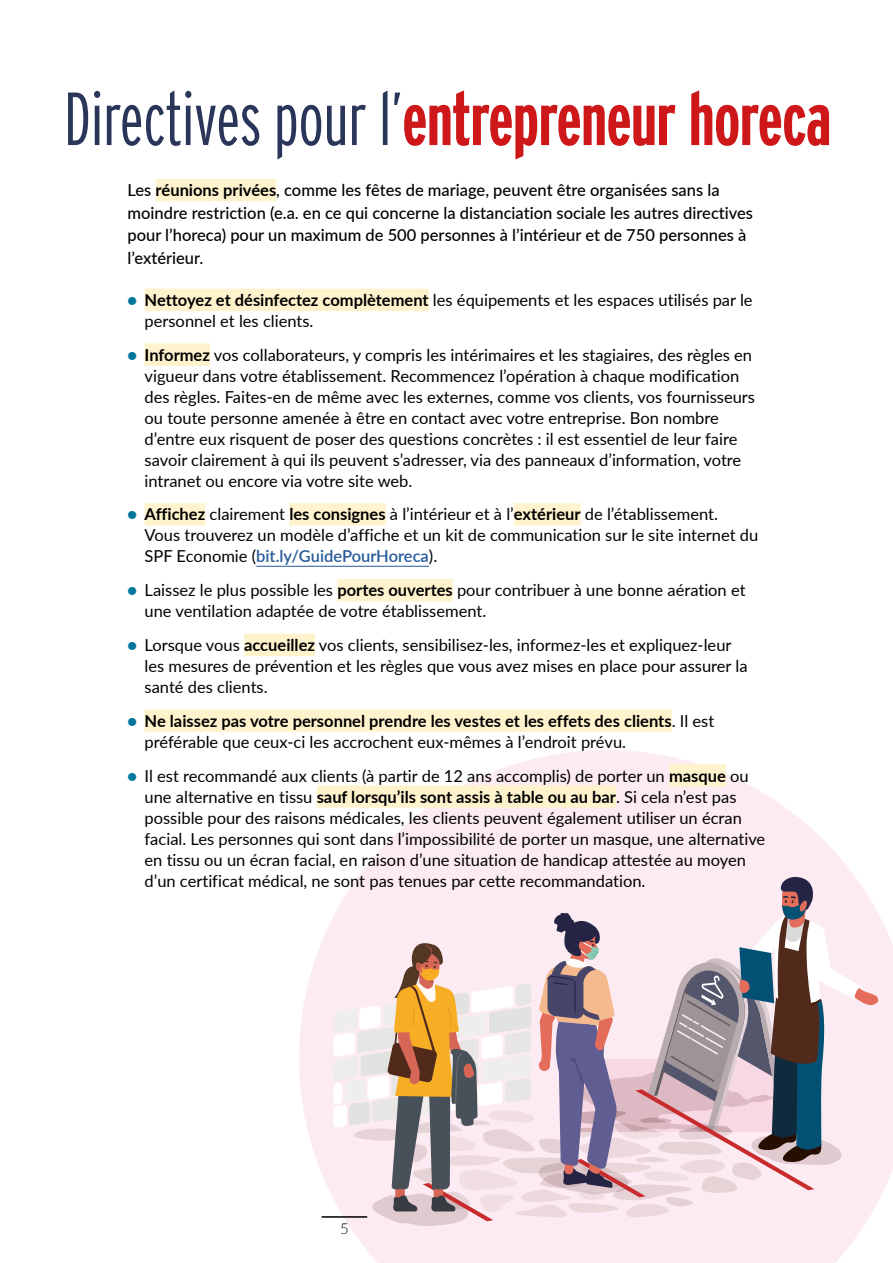
<style>
.page{position:relative;width:893px;height:1263px;background:#fff}
.page>*{position:absolute;margin:0;border:0;box-sizing:border-box;transform-origin:0 0}
.Title{font:700 75px "Interstate Compressed";letter-spacing:-.01em;color:#cd1719}
.Body_text_bullet{font:16.5px/21px "Lato";color:#000}
.Body_text_Normal{font:500 16.5px/22.5px "Lato";color:#000}
.t1{font:300 15px "Lato";color:#000}
.s1{font-weight:300;color:#293659}
.s2{font-weight:700}
.s3{font-weight:400}
.s4{font-weight:900;color:#04779c}
.s5{font-weight:600;color:#275b9b}
</style>
<div class="page">
<svg style="left:299px;top:750px;width:594px;height:513px;fill:#fcebf2"></svg>
<svg style="left:333px;top:874px;width:546px;height:352px;background:#d4c3c7"></svg>
<div style="left:156px;top:179px;width:120px;height:22px;background:#fff3ce"></div>
<div style="left:145px;top:289px;width:284px;height:22px;background:#fff3ce"></div>
<div style="left:145px;top:343px;width:65px;height:23px;background:#fff3ce"></div>
<div style="left:145px;top:503px;width:60px;height:23px;background:#fff3ce"></div>
<div style="left:289px;top:503px;width:97px;height:23px;background:#fff3ce"></div>
<div style="left:514px;top:503px;width:67px;height:23px;background:#fff3ce"></div>
<hr style="left:256px;top:566px;width:173px;height:1px;background:#275b9b">
<div style="left:337px;top:579px;width:116px;height:22px;background:#fff3ce"></div>
<div style="left:244px;top:634px;width:71px;height:22px;background:#fff3ce"></div>
<div style="left:145px;top:709px;width:527px;height:23px;background:#fff3ce"></div>
<div style="left:669px;top:764px;width:57px;height:23px;background:#fff3ce"></div>
<div style="left:317px;top:785px;width:299px;height:23px;background:#fff3ce"></div>
<hr style="left:322px;top:1216px;width:45px;height:2px;background:#000">
<p class="Title" style="left:64px;top:77px;width:769px"><span class="s1">Directives pour l’</span>entrepreneur horeca</p>
<p class="Body_text_Normal" style="left:128px;top:178px;width:627px">Les <span class="s2">réunions privées</span><span class="s3">,</span> comme les fêtes de mariage, peuvent être organisées sans la moindre restriction (e.a. en ce qui concerne la distanciation sociale les autres directives pour l’horeca) pour un maximum de 500 personnes à l’intérieur et de 750 personnes à l’extérieur.</p>
<p class="Body_text_bullet" style="left:145px;top:289px;width:610px;text-indent:-17px"><span class="s4">•</span> <span class="s2">Nettoyez et désinfectez complètement</span> les équipements et les espaces utilisés par le personnel et les clients.</p>
<p class="Body_text_bullet" style="left:145px;top:343px;width:612px;text-indent:-17px"><span class="s4">•</span> <span class="s2">Informez</span> vos collaborateurs, y compris les intérimaires et les stagiaires, des règles en vigueur dans votre établissement. Recommencez l’opération à chaque modification des règles. Faites-en de même avec les externes, comme vos clients, vos fournisseurs ou toute personne amenée à être en contact avec votre entreprise. Bon nombre d’entre eux risquent de poser des questions concrètes : il est essentiel de leur faire savoir clairement à qui ils peuvent s’adresser, via des panneaux d’information, votre intranet ou encore via votre site web.</p>
<p class="Body_text_bullet" style="left:145px;top:503px;width:615px;text-indent:-17px"><span class="s4">•</span> <span class="s2">Affichez</span> clairement <span class="s2">les consignes</span> à l’intérieur et à l’<span class="s2">extérieur</span> de l’établissement.<br>Vous trouverez un modèle d’affiche et un kit de communication sur le site internet du<br>SPF Economie (<span class="s5">bit.ly/GuidePourHoreca</span>).</p>
<p class="Body_text_bullet" style="left:145px;top:579px;width:603px;text-indent:-17px"><span class="s4">•</span> Laissez le plus possible les <span class="s2">portes ouvertes</span> pour contribuer à une bonne aération et une ventilation adaptée de votre établissement.</p>
<p class="Body_text_bullet" style="left:145px;top:634px;width:604px;text-indent:-17px"><span class="s4">•</span> Lorsque vous <span class="s2">accueillez</span> vos clients, sensibilisez-les, informez-les et expliquez-leur les mesures de prévention et les règles que vous avez mises en place pour assurer la santé des clients.</p>
<p class="Body_text_bullet" style="left:145px;top:709px;width:571px;text-indent:-17px"><span class="s4">•</span> <span class="s2">Ne laissez pas votre personnel prendre les vestes et les effets des clients</span>. Il est préférable que ceux-ci les accrochent eux-mêmes à l’endroit prévu.</p>
<p class="Body_text_bullet" style="left:145px;top:764px;width:622px;text-indent:-17px"><span class="s4">•</span> Il est recommandé aux clients (à partir de 12 ans accomplis) de porter un <span class="s2">masque</span> ou une alternative en tissu <span class="s2">sauf lorsqu’ils sont assis à table ou au bar</span>. Si cela n’est pas possible pour des raisons médicales, les clients peuvent également utiliser un écran facial. Les personnes qui sont dans l’impossibilité de porter un masque, une alternative en tissu ou un écran facial, en raison d’une situation de handicap attestée au moyen d’un certificat médical, ne sont pas tenues par cette recommandation.</p>
<p class="t1" style="left:340px;top:1218px;width:10px">5</p>
</div>
